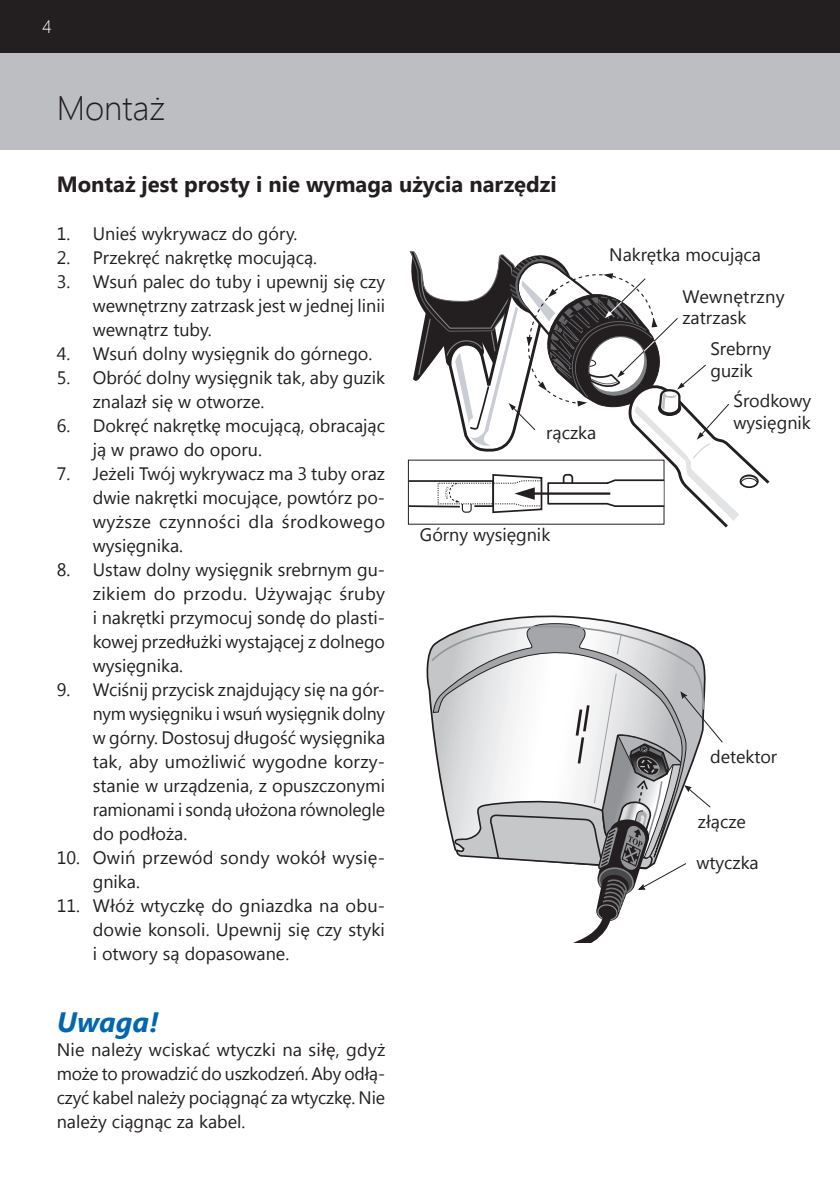
<style>
.page{position:relative;width:840px;height:1191px;background:#fff}
.page>*{position:absolute;margin:0;border:0;box-sizing:border-box;transform-origin:0 0}
.t1{font:300 34px "Segoe UI";color:#231f20}
.t2{font:italic 700 28px "Segoe UI";color:#0067ae}
.t3{font:700 22px "Segoe UI";color:#231f20}
.t4{font:18px/24px "Segoe UI";color:#231f20;text-align:justify}
.t5{font:300 18px "Segoe UI";color:#fff}
</style>
<div class="page">
<div style="left:0;top:0;width:839px;height:54px;background:#231f20"></div>
<div style="left:0;top:54px;width:839px;height:96px;background:#bcbec1"></div>
<svg style="left:407px;top:251px;width:363px;height:277px"></svg>
<svg style="left:429px;top:615px;width:293px;height:328px"></svg>
<p class="t5" style="left:43px;top:14px;width:11px">4</p>
<p class="t1" style="left:57px;top:85px;width:110px">Montaż</p>
<p class="t3" style="left:57px;top:169px;width:501px">Montaż jest prosty i nie wymaga użycia narzędzi</p>
<p class="t4" style="left:57px;top:221px;width:242px">1. Unieś wykrywacz do góry.</p>
<p class="t4" style="left:57px;top:245px;width:262px">2. Przekręć nakrętkę mocującą.</p>
<p class="t4" style="left:93px;top:269px;width:294px;text-indent:-36px">3. Wsuń palec do tuby i upewnij się czy wewnętrzny zatrzask jest w jednej linii wewnątrz tuby.</p>
<p class="t4" style="left:57px;top:341px;width:317px">4. Wsuń dolny wysięgnik do górnego.</p>
<p class="t4" style="left:93px;top:365px;width:293px;text-indent:-36px">5. Obróć dolny wysięgnik tak, aby guzik znalazł się w otworze.</p>
<p class="t4" style="left:93px;top:413px;width:294px;text-indent:-36px">6. Dokręć nakrętkę mocującą, obracając ją w prawo do oporu.</p>
<p class="t4" style="left:93px;top:461px;width:294px;text-indent:-36px">7. Jeżeli Twój wykrywacz ma 3 tuby oraz dwie nakrętki mocujące, powtórz po&shy;wyższe czynności dla środkowego wysięgnika.</p>
<p class="t4" style="left:93px;top:557px;width:294px;text-indent:-36px">8. Ustaw dolny wysięgnik srebrnym gu&shy;zikiem do przodu. Używając śruby i nakrętki przymocuj sondę do plasti&shy;kowej przedłużki wystającej z dolnego wysięgnika.</p>
<p class="t4" style="left:93px;top:677px;width:294px;text-indent:-36px">9. Wciśnij przycisk znajdujący się na gór&shy;nym wysięgniku i wsuń wysięgnik dolny w górny. Dostosuj długość wysięgnika tak, aby umożliwić wygodne korzy&shy;stanie w urządzenia, z opuszczonymi ramionami i sondą ułożona równolegle do podłoża.</p>
<p class="t4" style="left:93px;top:845px;width:294px;text-indent:-36px">10. Owiń przewód sondy wokół wysię&shy;gnika.</p>
<p class="t4" style="left:93px;top:893px;width:294px;text-indent:-36px">11. Włóż wtyczkę do gniazdka na obu&shy;dowie konsoli. Upewnij się czy styki i otwory są dopasowane.</p>
<p class="t4" style="left:546px;top:419px;width:51px">rączka</p>
<p class="t4" style="left:420px;top:522px;width:132px">Górny wysięgnik</p>
<p class="t4" style="left:609px;top:242px;width:153px">Nakrętka mocująca</p>
<p class="t4" style="left:682px;top:285px;width:104px;line-height:21.6px">Wewnętrzny zatrzask</p>
<p class="t4" style="left:710px;top:337px;width:62px;line-height:21.6px">Srebrny guzik</p>
<p class="t4" style="left:733px;top:389px;width:79px;line-height:21.6px">Środkowy wysięgnik</p>
<p class="t4" style="left:709px;top:744px;width:68px">detektor</p>
<p class="t4" style="left:697px;top:809px;width:50px">złącze</p>
<p class="t4" style="left:696px;top:849px;width:64px">wtyczka</p>
<p class="t2" style="left:57px;top:1002px;width:104px">Uwaga!</p>
<p class="t4" style="left:57px;top:1037px;width:330px">Nie należy wciskać wtyczki na siłę, gdyż może to prowadzić do uszkodzeń. Aby odłą&shy;czyć kabel należy pociągnąć za wtyczkę. Nie należy ciągnąc za kabel.</p>
</div>
